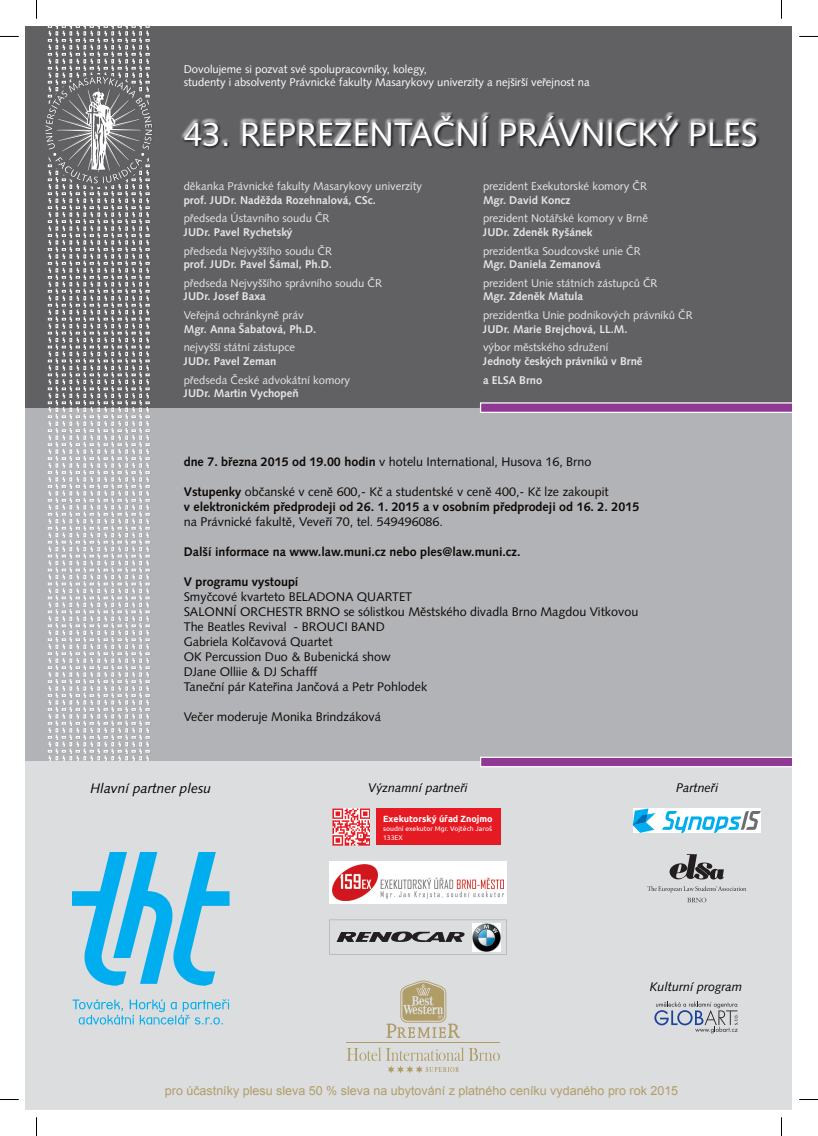
<style>
.page{position:relative;width:818px;height:1136px;background:#fff}
.page>*{position:absolute;margin:0;border:0;box-sizing:border-box;transform-origin:0 0}
.t1{font:33.75px "Syntax LTCE";color:#fff}
.t2{font:italic 13.75px "Syntax LTCE";color:#000}
.t3{font:12.5px/15px "Syntax LTCE";color:#0c0806}
.t4{font:700 12.5px/15px "Syntax LTCE";color:#0c0806}
.t5{font:12.5px "Arial";color:#b09e68}
.t6{font:italic 12.5px "Syntax LTCE";color:#000}
.t7{font:11.25px "Syntax LTCE";color:#e6e7e9}
.t8{font:700 11.25px/18.8px "Syntax LTCE";color:#e6e7e9}
.t9{font:11.25px/13.5px "Syntax LTCE";color:#fff}
.t10{font:700 9px "Ubuntu";color:#fff}
.t11{font:6.75px/8.9px "Ubuntu";color:#fff}
.s1{font-weight:700}
.s2{font-weight:400}
</style>
<div class="page">
<div style="left:26px;top:26px;width:765px;height:752px;background:#616164"></div>
<div style="left:26px;top:408px;width:765px;height:353px;background:#b2b3b7"></div>
<div style="left:45px;top:26px;width:108px;height:736px;background:#231f20;opacity:.27"></div>
<svg style="left:48px;top:26px;width:101px;height:735px"></svg>
<svg style="left:45px;top:77px;width:107px;height:106px"></svg>
<div style="left:181px;top:113px;width:578px;height:37px;background:#231f20;opacity:.75"></div>
<svg style="left:480px;top:402px;width:311px;height:11px;background:#a767ab"></svg>
<div style="left:26px;top:761px;width:765px;height:349px;background:#dcdddf"></div>
<svg style="left:480px;top:757px;width:311px;height:10px;background:#a45ea9"></svg>
<svg style="left:654px;top:1002px;width:83px;height:31px"></svg>
<svg style="left:72px;top:852px;width:157px;height:134px"></svg>
<svg style="left:72px;top:999px;width:157px;height:26px"></svg>
<img style="left:332px;top:808px;width:37px;height:37px">
<div style="left:376px;top:808px;width:124px;height:37px;background:#e51a23"></div>
<div style="left:329px;top:861px;width:177px;height:43px;background:#fff"></div>
<img style="left:332px;top:865px;width:171px;height:35px">
<div style="left:632px;top:808px;width:128px;height:25px;background:#fff"></div>
<svg style="left:662px;top:811px;width:98px;height:22px"></svg>
<svg style="left:632px;top:808px;width:23px;height:25px"></svg>
<svg style="left:329px;top:920px;width:177px;height:35px"></svg>
<img style="left:472px;top:923px;width:28px;height:29px">
<svg style="left:669px;top:854px;width:54px;height:26px"></svg>
<svg style="left:647px;top:886px;width:98px;height:6px"></svg>
<svg style="left:687px;top:898px;width:18px;height:4px"></svg>
<svg style="left:386px;top:980px;width:74px;height:58px"></svg>
<hr style="left:346px;top:1042px;width:153px;height:1px;background:#af9c66">
<svg style="left:347px;top:1048px;width:152px;height:25px"></svg>
<svg style="left:0;top:36px;width:19px;height:1px"></svg>
<svg style="left:799px;top:36px;width:18px;height:1px"></svg>
<svg style="left:0;top:1099px;width:19px;height:1px"></svg>
<svg style="left:799px;top:1099px;width:18px;height:1px"></svg>
<svg style="left:36px;top:0;width:1px;height:19px"></svg>
<svg style="left:36px;top:1117px;width:1px;height:19px"></svg>
<p class="t9" style="left:184px;top:62px;width:407px">Dovolujeme si pozvat své spolupracovníky, kolegy,<br>studenty i absolventy Právnické fakulty Masarykovy univerzity a nejširší veřejnost na</p>
<h1 class="t1" style="left:184px;top:114px;width:575px">43. REPREZENTAČNÍ PRÁVNICKÝ PLES</h1>
<p class="t7" style="left:184px;top:180px;width:240px">děkanka Právnické fakulty Masarykovy univerzity</p>
<p class="t8" style="left:184px;top:190px;width:193px">prof. JUDr. Naděžda Rozehnalová, CSc.</p>
<p class="t7" style="left:184px;top:212px;width:147px">předseda Ústavního soudu ČR</p>
<p class="t8" style="left:184px;top:223px;width:110px">JUDr. Pavel Rychetský</p>
<p class="t7" style="left:184px;top:244px;width:150px">předseda Nejvyššího soudu ČR</p>
<p class="t8" style="left:184px;top:255px;width:150px">prof. JUDr. Pavel Šámal, Ph.D.</p>
<p class="t7" style="left:184px;top:276px;width:200px">předseda Nejvyššího správního soudu ČR</p>
<p class="t8" style="left:184px;top:287px;width:83px">JUDr. Josef Baxa</p>
<p class="t7" style="left:184px;top:309px;width:121px">Veřejná ochránkyně práv</p>
<p class="t8" style="left:184px;top:319px;width:134px">Mgr. Anna Šabatová, Ph.D.</p>
<p class="t7" style="left:184px;top:341px;width:113px">nejvyšší státní zástupce</p>
<p class="t8" style="left:184px;top:352px;width:94px">JUDr. Pavel Zeman</p>
<p class="t7" style="left:184px;top:373px;width:168px">předseda České advokátní komory</p>
<p class="t8" style="left:184px;top:384px;width:116px">JUDr. Martin Vychopeň</p>
<p class="t7" style="left:482px;top:180px;width:165px">prezident Exekutorské komory ČR</p>
<p class="t8" style="left:482px;top:191px;width:89px">Mgr. David Koncz</p>
<p class="t7" style="left:482px;top:212px;width:166px">prezident Notářské komory v Brně</p>
<p class="t8" style="left:482px;top:223px;width:111px">JUDr. Zdeněk Ryšánek</p>
<p class="t7" style="left:482px;top:244px;width:159px">prezidentka Soudcovské unie ČR</p>
<p class="t8" style="left:482px;top:255px;width:119px">Mgr. Daniela Zemanová</p>
<p class="t7" style="left:482px;top:276px;width:176px">prezident Unie státních zástupců ČR</p>
<p class="t8" style="left:482px;top:287px;width:102px">Mgr. Zdeněk Matula</p>
<p class="t7" style="left:482px;top:309px;width:211px">prezidentka Unie podnikových právníků ČR</p>
<p class="t8" style="left:482px;top:320px;width:146px">JUDr. Marie Brejchová, LL.M.</p>
<p class="t7" style="left:482px;top:341px;width:127px">výbor městského sdružení</p>
<p class="t8" style="left:482px;top:352px;width:161px">Jednoty českých právníků v Brně a ELSA Brno</p>
<p class="t3" style="left:184px;top:454px;width:409px"><span class="s1">dne 7. března 2015 od 19.00 hodin</span> v hotelu International, Husova 16, Brno</p>
<p class="t4" style="left:184px;top:484px;width:457px">Vstupenky <span class="s2">občanské v ceně 600,- Kč a studentské v ceně 400,- Kč lze zakoupit<br></span>v elektronickém předprodeji od 26. 1. 2015 a v osobním předprodeji od 16. 2. 2015</p>
<p class="t3" style="left:184px;top:514px;width:260px">na Právnické fakultě, Veveří 70, tel. 549496086.</p>
<p class="t4" style="left:184px;top:544px;width:338px">Další informace na www.law.muni.cz nebo ples@law.muni.cz.</p>
<p class="t4" style="left:184px;top:574px;width:116px">V programu vystoupí</p>
<p class="t3" style="left:184px;top:589px;width:456px">Smyčcové kvarteto BELADONA QUARTET<br>SALONNÍ ORCHESTR BRNO se sólistkou Městského divadla Brno Magdou Vitkovou The Beatles Revival - BROUCI BAND<br>Gabriela Kolčavová Quartet<br>OK Percussion Duo &amp; Bubenická show<br>DJane Olliie &amp; DJ Schafff<br>Taneční pár Kateřina Jančová a Petr Pohlodek</p>
<p class="t3" style="left:184px;top:709px;width:199px">Večer moderuje Monika Brindzáková</p>
<p class="t2" style="left:90px;top:780px;width:122px">Hlavní partner plesu</p>
<p class="t6" style="left:368px;top:781px;width:102px">Významní partneři</p>
<p class="t6" style="left:675px;top:780px;width:44px">Partneři</p>
<p class="t10" style="left:383px;top:813px;width:111px">Exekutorský úřad Znojmo</p>
<p class="t11" style="left:383px;top:824px;width:111px">soudní exekutor Mgr. Vojtěch Jaroš<br>133EX</p>
<p class="t6" style="left:649px;top:979px;width:94px">Kulturní program</p>
<p class="t5" style="left:165px;top:1082px;width:514px">pro účastníky plesu sleva 50 % sleva na ubytování z platného ceníku vydaného pro rok 2015</p>
</div>
